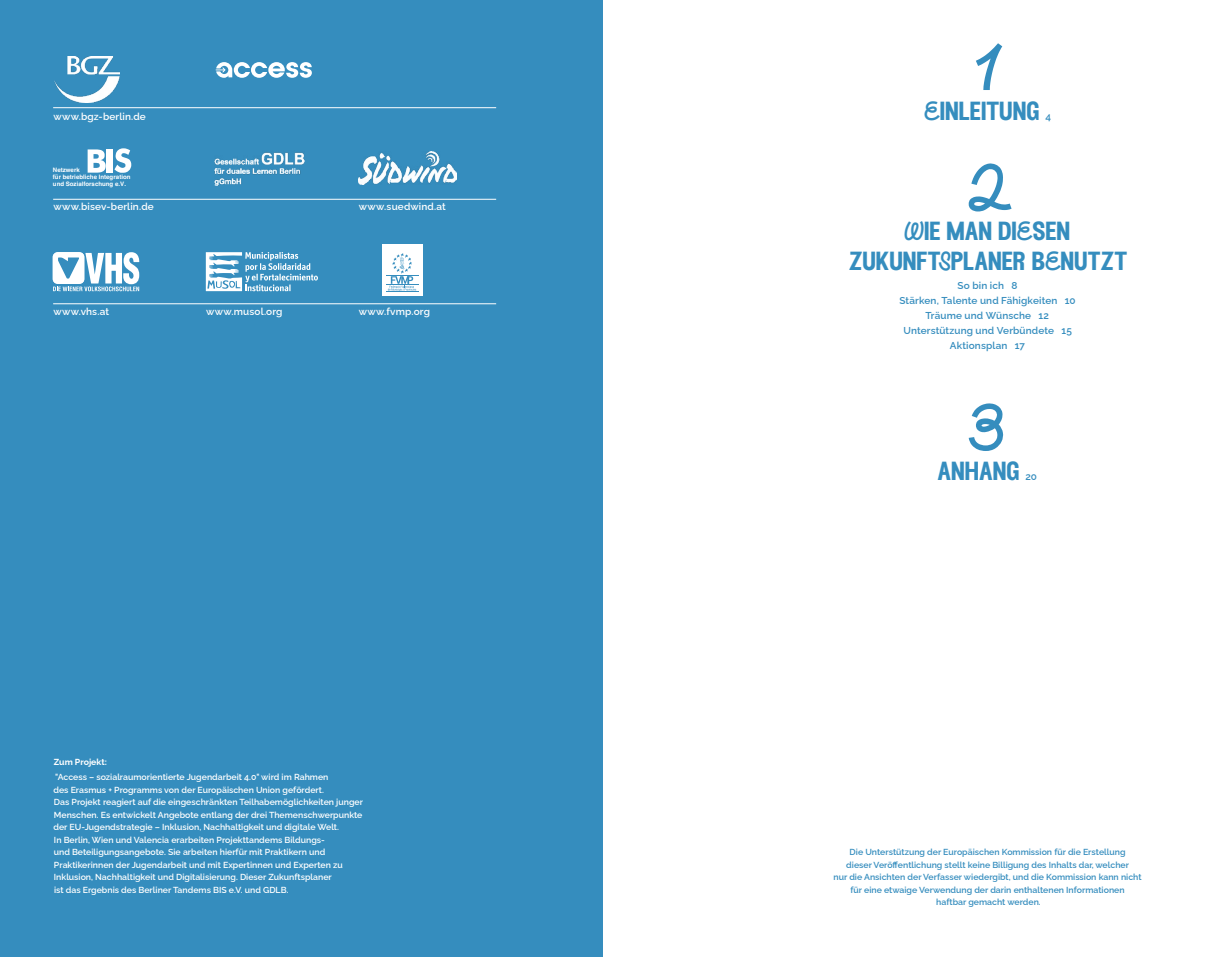
<style>
.page{position:relative;width:1205px;height:957px;background:#fff}
.page>*{position:absolute;margin:0;border:0;box-sizing:border-box;transform-origin:0 0}
.t1{font:62.5px "ED Nimpkish";color:#358dbe}
.t2{font:25px/30px "ED Nimpkish";color:#358dbe;text-align:center}
.t3{font:600 10px/15px "Raleway";letter-spacing:.015em;color:#358dbe;text-align:center}
.t4{font:600 10px "Raleway";letter-spacing:.015em;color:#fff}
.t5{font:600 8.75px/12.5px "Raleway";color:#fff}
.t6{font:600 8.75px/12.5px "Raleway";color:#358dbe;text-align:center}
.t7{font:700 8.75px "Raleway";color:#fff}
.t8{font:700 6.12px/7.1px "Helvetica";color:#fff}
</style>
<div class="page">
<div style="left:0;top:0;width:603px;height:957px;background:#358dbe"></div>
<div style="left:107px;top:149px;width:6px;height:24px;background:#fff"></div>
<svg style="left:114px;top:148px;width:17px;height:25px"></svg>
<svg style="left:88px;top:149px;width:18px;height:24px"></svg>
<img style="left:214px;top:152px;width:91px;height:33px">
<img style="left:358px;top:151px;width:98px;height:33px">
<svg style="left:53px;top:252px;width:87px;height:39px"></svg>
<svg style="left:206px;top:252px;width:112px;height:39px"></svg>
<hr style="left:53px;top:199px;width:443px;height:1px;background:#fff">
<hr style="left:53px;top:107px;width:443px;height:1px;background:#fff">
<hr style="left:53px;top:303px;width:443px;height:1px;background:#fff">
<svg style="left:216px;top:62px;width:96px;height:16px"></svg>
<img style="left:55px;top:57px;width:65px;height:46px">
<div style="left:382px;top:244px;width:40px;height:52px;background:#fff"></div>
<hr style="left:386px;top:284px;width:32px;height:1px;background:#358dbe">
<hr style="left:386px;top:275px;width:32px;height:1px;background:#358dbe">
<hr style="left:386px;top:292px;width:32px;height:1px;background:#358dbe">
<svg style="left:388px;top:253px;width:28px;height:38px"></svg>
<p class="t4" style="left:54px;top:108px;width:94px">www.bgz-berlin.de</p>
<p class="t8" style="left:53px;top:167px;width:79px">Netzwerk<br>f¸r betriebliche Integration und Sozialforschung e.V.</p>
<p class="t4" style="left:54px;top:198px;width:102px">www.bisev-berlin.de</p>
<p class="t4" style="left:359px;top:198px;width:89px">www.suedwind.at</p>
<p class="t4" style="left:54px;top:303px;width:57px">www.vhs.at</p>
<p class="t4" style="left:206px;top:303px;width:78px">www.musol.org</p>
<p class="t4" style="left:359px;top:303px;width:73px">www.fvmp.org</p>
<p class="t7" style="left:54px;top:759px;width:55px">Zum Projekt:</p>
<p class="t5" style="left:53px;top:770px;width:311px">"Access – sozialraumorientierte Jugendarbeit 4.0" wird im Rahmen<br>des Erasmus + Programms von der Europäischen Union gefördert.<br>Das Projekt reagiert auf die eingeschränkten Teilhabemöglichkeiten junger Menschen. Es entwickelt Angebote entlang der drei Themenschwerpunkte der EU-Jugendstrategie – Inklusion, Nachhaltigkeit und digitale Welt.<br>In Berlin, Wien und Valencia erarbeiten Projekttandems Bildungs-<br>und Beteiligungsangebote. Sie arbeiten hierfür mit Praktikern und Praktikerinnen der Jugendarbeit und mit Expertinnen und Experten zu Inklusion, Nachhaltigkeit und Digitalisierung. Dieser Zukunftsplaner<br>ist das Ergebnis des Berliner Tandems BIS e.V. und GDLB.</p>
<h1 class="t1" style="left:975px;top:31px;width:29px">1</h1>
<h2 class="t2" style="left:924px;top:95px;width:116px">EINLEITUNG</h2>
<p class="t3" style="left:1045px;top:110px;width:7px">4</p>
<h1 class="t1" style="left:968px;top:151px;width:46px">2</h1>
<h2 class="t2" style="left:849px;top:215px;width:280px">WIE MAN DIESEN<br>ZUKUNFTSPLANER BENUTZT</h2>
<p class="t3" style="left:899px;top:278px;width:178px">So bin ich 8<br>Stärken, Talente und Fähigkeiten 10<br>Träume und Wünsche 12<br>Unterstützung und Verbündete 15<br>Aktionsplan 17</p>
<h1 class="t1" style="left:968px;top:391px;width:37px">3</h1>
<h2 class="t2" style="left:937px;top:455px;width:83px">ANHANG</h2>
<p class="t3" style="left:1025px;top:470px;width:13px">20</p>
<p class="t6" style="left:833px;top:847px;width:309px">Die Unterstützung der Europäischen Kommission für die Erstellung<br>dieser Veröffentlichung stellt keine Billigung des Inhalts dar, welcher<br>nur die Ansichten der Verfasser wiedergibt, und die Kommission kann nicht für eine etwaige Verwendung der darin enthaltenen Informationen<br>haftbar gemacht werden.</p>
</div>
